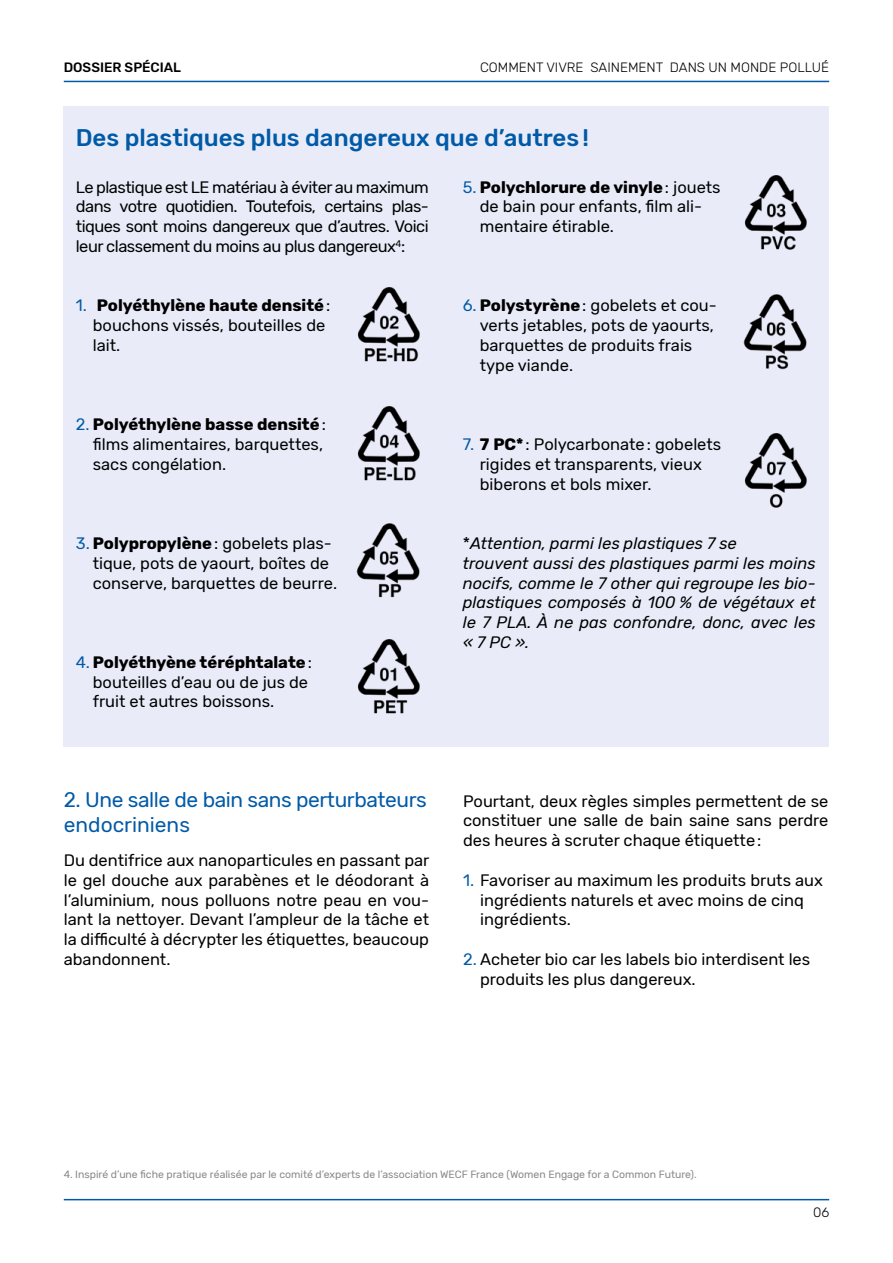
<style>
.page{position:relative;width:893px;height:1263px;background:#fff}
.page>*{position:absolute;margin:0;border:0;box-sizing:border-box;transform-origin:0 0}
.t1{font:500 24px "Rubik";color:#005aa7}
.t2{font:21px/25.2px "Rubik";letter-spacing:-.02em;color:#005aa7}
.t3{font:16.5px/19.8px "Rubik";color:#000}
.t4{font:italic 16.5px/19.8px "Rubik";color:#000}
.t5{font:300 13.5px "Rubik";color:#000}
.t6{font:500 13.5px "Rubik";color:#000}
.t7{font:10.5px "Rubik";color:#878787}
.s1{color:#005aa7}
.s2{font-weight:700}
.s3{font-style:normal}
</style>
<div class="page">
<hr style="left:64px;top:81px;width:765px;height:1px;background:#005aa7">
<hr style="left:64px;top:1199px;width:765px;height:1px;background:#005aa7">
<div style="left:63px;top:106px;width:765px;height:641px;background:#e9ecf8"></div>
<img style="left:357px;top:287px;width:63px;height:75px">
<img style="left:357px;top:406px;width:63px;height:75px">
<img style="left:356px;top:523px;width:64px;height:75px">
<img style="left:357px;top:639px;width:63px;height:75px">
<img style="left:744px;top:175px;width:63px;height:75px">
<img style="left:743px;top:294px;width:64px;height:76px">
<img style="left:744px;top:433px;width:63px;height:75px">
<p class="t6" style="left:64px;top:60px;width:119px">DOSSIER SPÉCIAL</p>
<p class="t5" style="left:480px;top:60px;width:351px">COMMENT VIVRE SAINEMENT DANS UN MONDE POLLUÉ</p>
<h1 class="t1" style="left:76px;top:124px;width:514px">Des plastiques plus dangereux que d’autres!</h1>
<p class="t3" style="left:76px;top:177px;width:354px;text-align:justify">Le plastique est LE matériau à éviter au maximum dans votre quotidien. Toutefois, certains plas&shy;tiques sont moins dangereux que d’autres. Voici leur classement du moins au plus dangereux<sup>4</sup>:</p>
<p class="t3" style="left:480px;top:177px;width:242px;text-indent:-17px"><span class="s1">5.</span> <span class="s2">Polychlorure de vinyle</span>: jouets de bain pour enfants, film ali&shy;mentaire étirable.</p>
<p class="t3" style="left:93px;top:296px;width:239px;text-indent:-17px"><span class="s1">1.</span> <span class="s2">Polyéthylène haute densité</span>: bouchons vissés, bouteilles de lait.</p>
<p class="t3" style="left:93px;top:415px;width:235px;text-indent:-17px"><span class="s1">2.</span> <span class="s2">Polyéthylène basse densité</span>: films alimentaires, barquettes, sacs congélation.</p>
<p class="t3" style="left:93px;top:534px;width:246px;text-indent:-17px"><span class="s1">3.</span> <span class="s2">Polypropylène</span>: gobelets plas&shy;tique, pots de yaourt, boîtes de conserve, barquettes de beurre.</p>
<p class="t3" style="left:93px;top:653px;width:221px;text-indent:-17px"><span class="s1">4.</span> <span class="s2">Polyéthyène téréphtalate</span>: bouteilles d’eau ou de jus de fruit et autres boissons.</p>
<p class="t3" style="left:480px;top:296px;width:239px;text-indent:-17px"><span class="s1">6.</span> <span class="s2">Polystyrène</span>: gobelets et cou&shy;verts jetables, pots de yaourts, barquettes de produits frais type viande.</p>
<p class="t3" style="left:480px;top:435px;width:243px;text-indent:-17px"><span class="s1">7.</span> <span class="s2">7 PC*</span> : Polycarbonate: gobelets rigides et transparents, vieux biberons et bols mixer.</p>
<p class="t4" style="left:463px;top:534px;width:354px"><span class="s3">*</span>Attention, parmi les plastiques 7 se<br>trouvent aussi des plastiques parmi les moins nocifs, comme le 7 other qui regroupe les bio&shy;plastiques composés à 100 % de végétaux et le 7 PLA. À ne pas confondre, donc, avec les «7PC».</p>
<p class="t2" style="left:64px;top:787px;width:365px">2. Une salle de bain sans perturbateurs endocriniens</p>
<p class="t3" style="left:64px;top:851px;width:367px;text-align:justify">Du dentifrice aux nanoparticules en passant par le gel douche aux parabènes et le déodorant à l’aluminium, nous polluons notre peau en vou&shy;lant la nettoyer. Devant l’ampleur de la tâche et la difficulté à décrypter les étiquettes, beaucoup abandonnent.</p>
<p class="t3" style="left:463px;top:791px;width:367px;text-align:justify">Pourtant, deux règles simples permettent de se constituer une salle de bain saine sans perdre des heures à scruter chaque étiquette:</p>
<p class="t3" style="left:480px;top:870px;width:344px;text-indent:-17px"><span class="s1">1.</span> Favoriser au maximum les produits bruts aux ingrédients naturels et avec moins de cinq ingrédients.</p>
<p class="t3" style="left:480px;top:950px;width:332px;text-indent:-17px"><span class="s1">2.</span> Acheter bio car les labels bio interdisent les produits les plus dangereux.</p>
<p class="t7" style="left:64px;top:1168px;width:634px">4. Inspiré d’une fiche pratique réalisée par le comité d’experts de l’association WECF France (Women Engage for a Common Future).</p>
<p class="t5" style="left:813px;top:1205px;width:18px">06</p>
</div>
